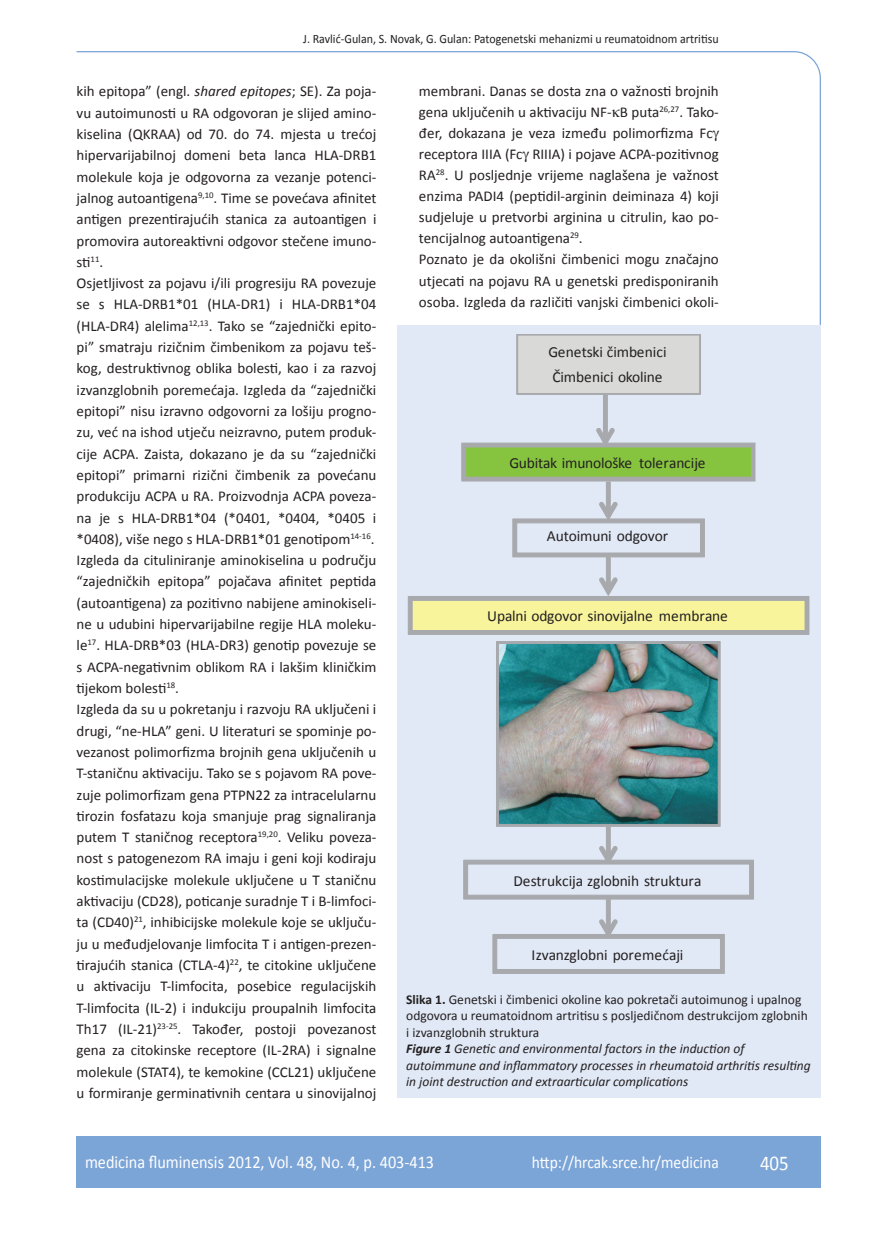
<style>
.page{position:relative;width:872px;height:1234px;background:#fff}
.page>*{position:absolute;margin:0;border:0;box-sizing:border-box;transform-origin:0 0}
.t1{font:21px "Calibri";color:#fff;scale:.9 1}
.t2{font:18px "Calibri";color:#fff;scale:.9 1}
.t3{font:17.25px "Calibri";color:#fff;scale:.9 1}
.t4{font:15.45px/25.3px "Calibri";letter-spacing:-.01em;color:#231f20}
.osnovni_tekst{font:15px/21.3px "Calibri";color:#231f20;text-align:justify}
.potpis_slika{font:italic 13.5px/16.5px "Calibri";color:#231f20}
.glava{font:12.75px "Calibri";color:#231f20;scale:.94 1}
.s1{font-style:italic}
.s2{font-weight:700;font-style:normal}
.s3{font-style:normal}
.s4{font-weight:700}
</style>
<div class="page">
<svg style="left:76px;top:51px;width:745px;height:275px"></svg>
<div style="left:77px;top:1135px;width:744px;height:51px;background:#7ca5d7"></div>
<div style="left:398px;top:325px;width:423px;height:772px;background:#e1e9f6"></div>
<svg style="left:463px;top:641px;width:290px;height:332px"></svg>
<svg style="left:408px;top:334px;width:401px;height:300px"></svg>
<svg style="left:612px;top:110px;width:8px;height:7px"></svg>
<svg style="left:712px;top:131px;width:7px;height:10px"></svg>
<svg style="left:522px;top:152px;width:7px;height:10px"></svg>
<p class="glava" style="left:303px;top:30px;width:443px">J. Ravlić-Gulan, S. Novak, G. Gulan: Patogenetski mehanizmi u reumatoidnom artritisu</p>
<p class="osnovni_tekst" style="left:77px;top:80px;width:301px">kih epitopa” (engl. <span class="s1">shared epitopes</span>; SE). Za poja&shy;vu autoimunosti u RA odgovoran je slijed amino&shy;kiselina (QKRAA) od 70. do 74. mjesta u trećoj hipervarijabilnoj domeni beta lanca HLA-DRB1 molekule koja je odgovorna za vezanje potenci&shy;jalnog autoantigena<sup>9,10</sup>. Time se povećava afinitet antigen prezentirajućih stanica za autoantigen i promovira autoreaktivni odgovor stečene imuno&shy;sti<sup>11</sup>.</p>
<p class="osnovni_tekst" style="left:77px;top:272px;width:301px">Osjetljivost za pojavu i/ili progresiju RA povezuje se s HLA-DRB1*01 (HLA-DR1) i HLA-DRB1*04 (HLA-DR4) alelima<sup>12,13</sup>. Tako se “zajednički epito&shy;pi” smatraju rizičnim čimbenikom za pojavu teš&shy;kog, destruktivnog oblika bolesti, kao i za razvoj izvanzglobnih poremećaja. Izgleda da “zajednički epitopi” nisu izravno odgovorni za lošiju progno&shy;zu, već na ishod utječu neizravno, putem produk&shy;cije ACPA. Zaista, dokazano je da su “zajednički epitopi” primarni rizični čimbenik za povećanu produkciju ACPA u RA. Proizvodnja ACPA poveza&shy;na je s HLA-DRB1*04 (*0401, *0404, *0405 i *0408), više nego s HLA-DRB1*01 genotipom<sup>14-16</sup>.</p>
<p class="osnovni_tekst" style="left:77px;top:548px;width:301px">Izgleda da cituliniranje aminokiselina u području “zajedničkih epitopa” pojačava afinitet peptida (autoantigena) za pozitivno nabijene aminokiseli&shy;ne u udubini hipervarijabilne regije HLA moleku&shy;le<sup>17</sup>. HLA-DRB*03 (HLA-DR3) genotip povezuje se s ACPA-negativnim oblikom RA i lakšim kliničkim tijekom bolesti<sup>18</sup>.</p>
<p class="osnovni_tekst" style="left:77px;top:697px;width:301px">Izgleda da su u pokretanju i razvoju RA uključeni i drugi, “ne-HLA” geni. U literaturi se spominje po&shy;vezanost polimorfizma brojnih gena uključenih u T-staničnu aktivaciju. Tako se s pojavom RA pove&shy;zuje polimorfizam gena PTPN22 za intracelularnu tirozin fosfatazu koja smanjuje prag signaliranja putem T staničnog receptora<sup>19,20</sup>. Veliku poveza&shy;nost s patogenezom RA imaju i geni koji kodiraju kostimulacijske molekule uključene u T staničnu aktivaciju (CD28), poticanje suradnje T i B-limfoci&shy;ta (CD40)<sup>21</sup>, inhibicijske molekule koje se uključu&shy;ju u međudjelovanje limfocita T i antigen-prezen&shy;tirajućih stanica (CTLA-4)<sup>22</sup>, te citokine uključene u aktivaciju T-limfocita, posebice regulacijskih T-limfocita (IL-2) i indukciju proupalnih limfocita Th17 (IL-21)<sup>23-25</sup>. Također, postoji povezanost gena za citokinske receptore (IL-2RA) i signalne molekule (STAT4), te kemokine (CCL21) uključene u formiranje germinativnih centara u sinovijalnoj</p>
<p class="osnovni_tekst" style="left:419px;top:80px;width:301px;text-align:left">membrani. Danas se dosta zna o važnosti brojnih gena uključenih u aktivaciju NF- B puta<sup>26,27</sup>. Tako&shy;đer, dokazana je veza između polimorfizma Fc receptora IIIA (Fc RIIIA) i pojave ACPA-pozitivnog RA<sup>28</sup>. U posljednje vrijeme naglašena je važnost enzima PADI4 (peptidil-arginin deiminaza 4) koji sudjeluje u pretvorbi arginina u citrulin, kao po&shy;tencijalnog autoantigena<sup>29</sup>.</p>
<p class="osnovni_tekst" style="left:419px;top:248px;width:301px">Poznato je da okolišni čimbenici mogu značajno utjecati na pojavu RA u genetski predisponiranih osoba. Izgleda da različiti vanjski čimbenici okoli-</p>
<p class="t4" style="left:548px;top:338px;width:120px">Genetski čimbenici<br>Čimbenici okoline</p>
<p class="t4" style="left:509px;top:449px;width:197px">Gubitak imunološke tolerancije</p>
<p class="t4" style="left:547px;top:522px;width:123px">Autoimuni odgovor</p>
<p class="t4" style="left:487px;top:602px;width:242px">Upalni odgovor sinovijalne membrane</p>
<p class="t4" style="left:513px;top:867px;width:190px">Destrukcija zglobnih struktura</p>
<p class="t4" style="left:531px;top:941px;width:153px">Izvanzglobni poremećaji</p>
<p class="potpis_slika" style="left:406px;top:990px;width:406px"><span class="s2">Slika 1.</span> <span class="s3">Genetski i čimbenici okoline kao pokretači autoimunog i upalnog odgovora u reumatoidnom artritisu s posljedičnom destrukcijom zglobnih i izvanzglobnih struktura<br></span><span class="s4">Figure 1</span> Genetic and environmental factors in the induction of autoimmune and inflammatory processes in rheumatoid arthritis resulting in joint destruction and extraarticular complications</p>
<p class="t2" style="left:85px;top:1150px;width:389px">medicina fluminensis 2012, Vol. 48, No. 4, p. 403-413</p>
<p class="t3" style="left:532px;top:1151px;width:209px">http://hrcak.srce.hr/medicina</p>
<p class="t1" style="left:760px;top:1149px;width:33px">405</p>
</div>
